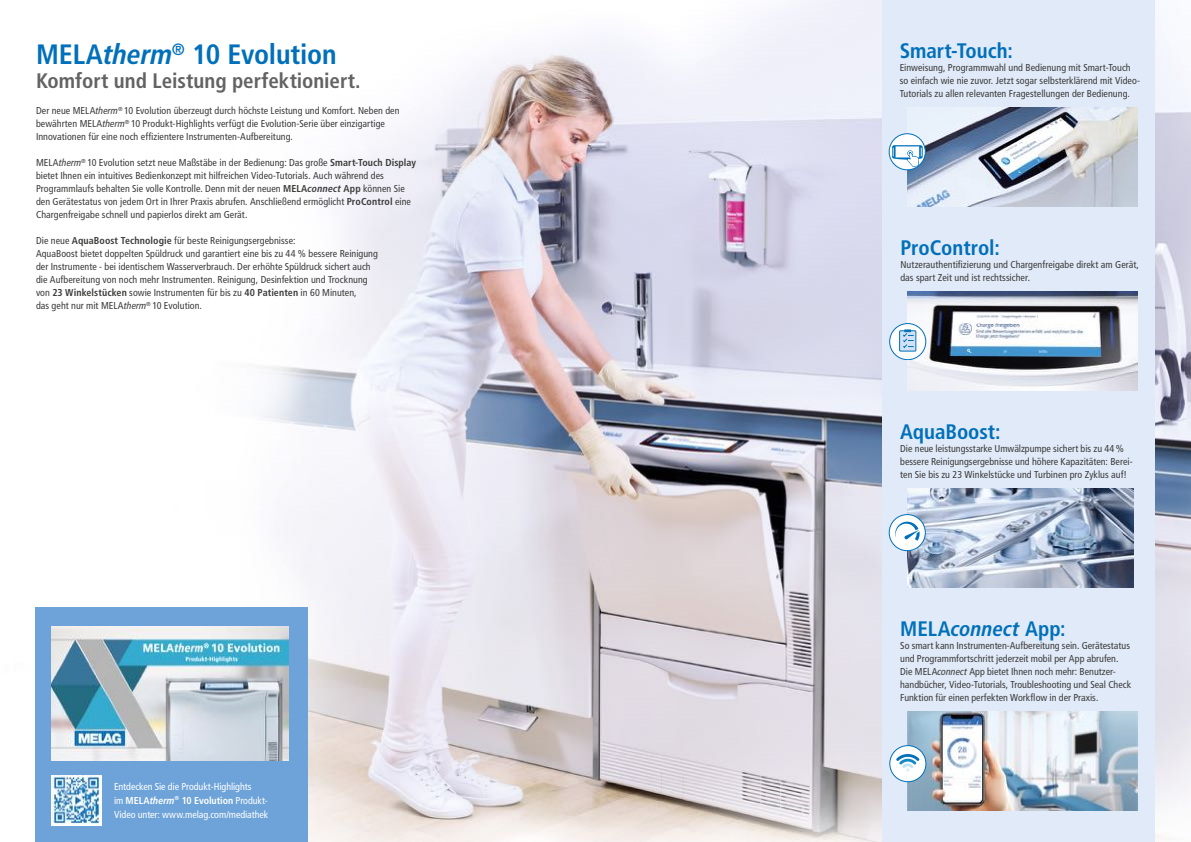
<style>
.page{position:relative;width:1191px;height:842px;background:#fff}
.page>*{position:absolute;margin:0;border:0;box-sizing:border-box;transform-origin:0 0}
.t1{font:700 condensed 28px "Frutiger LT Pro";letter-spacing:-.01em;color:#0070ba}
.t2{font:700 condensed 21px "Frutiger LT Pro";color:#0070ba}
.t3{font:700 condensed 21px "Frutiger LT Pro";color:#646363}
.t4{font:condensed 10px/13px "Frutiger LT Pro";letter-spacing:.005em;color:#3c3c3b}
.t5{font:condensed 10px/14px "Frutiger LT Pro";letter-spacing:-.005em;color:#fff}
.s1{font-style:italic}
.s2{font-weight:700}
.s3{font-weight:700;font-style:italic}
</style>
<div class="page">
<img style="left:260px;top:0;width:931px;height:842px">
<div style="left:882px;top:0;width:273px;height:842px;background:#e1eaf8"></div>
<img style="left:907px;top:107px;width:230px;height:99px">
<svg style="left:889px;top:134px;width:36px;height:36px"></svg>
<div style="left:888px;top:133px;width:37px;height:37px;border:1px solid #0070ba;border-radius:50%"></div>
<svg style="left:892px;top:145px;width:30px;height:22px"></svg>
<img style="left:907px;top:291px;width:230px;height:99px">
<div style="left:889px;top:324px;width:36px;height:36px;background:#fff;border-radius:50%"></div>
<div style="left:889px;top:323px;width:37px;height:37px;border:1px solid #0070ba;border-radius:50%"></div>
<svg style="left:899px;top:329px;width:18px;height:23px"></svg>
<img style="left:907px;top:488px;width:226px;height:99px">
<div style="left:889px;top:515px;width:36px;height:36px;background:#fff;border-radius:50%"></div>
<div style="left:888px;top:514px;width:37px;height:37px;border:1px solid #0070ba;border-radius:50%"></div>
<svg style="left:895px;top:522px;width:25px;height:19px"></svg>
<img style="left:907px;top:711px;width:230px;height:99px">
<div style="left:889px;top:746px;width:37px;height:36px;background:#fff;border-radius:50%"></div>
<div style="left:889px;top:745px;width:37px;height:37px;border:1px solid #0070ba;border-radius:50%"></div>
<svg style="left:896px;top:754px;width:23px;height:18px"></svg>
<div style="left:35px;top:607px;width:272px;height:235px;background:#6da3d8"></div>
<img style="left:51px;top:775px;width:51px;height:50px">
<img style="left:51px;top:627px;width:237px;height:133px">
<h1 class="t1" style="left:36px;top:38px;width:302px">MELA<span class="s1">therm</span><sup>®</sup> 10 Evolution</h1>
<h2 class="t3" style="left:36px;top:68px;width:326px">Komfort und Leistung perfektioniert.</h2>
<p class="t4" style="left:36px;top:104px;width:365px">Der neue MELA<span class="s1">therm</span><sup>®</sup> 10 Evolution überzeugt durch höchste Leistung und Komfort. Neben den bewährten MELA<span class="s1">therm</span><sup>®</sup> 10 Produkt-Highlights verfügt die Evolution-Serie über einzigartige<br>Innovationen für eine noch effizientere Instrumenten-Aufbereitung.</p>
<p class="t4" style="left:36px;top:156px;width:382px">MELA<span class="s1">therm</span><sup>®</sup> 10 Evolution setzt neue Maßstäbe in der Bedienung: Das große <span class="s2">Smart-Touch Display </span>bietet Ihnen ein intuitives Bedienkonzept mit hilfreichen Video-Tutorials. Auch während des Programmlaufs behalten Sie volle Kontrolle. Denn mit der neuen <span class="s2">MELA</span><span class="s3">connect</span> <span class="s2">App</span> können Sie den Gerätestatus von jedem Ort in Ihrer Praxis abrufen. Anschließend ermöglicht <span class="s2">ProControl</span> eine Chargenfreigabe schnell und papierlos direkt am Gerät.</p>
<p class="t4" style="left:36px;top:234px;width:343px">Die neue <span class="s2">AquaBoost Technologie</span> für beste Reinigungsergebnisse:<br>AquaBoost bietet doppelten Spüldruck und garantiert eine bis zu 44 % bessere Reinigung der Instrumente - bei identischem Wasserverbrauch. Der erhöhte Spüldruck sichert auch die Aufbereitung von noch mehr Instrumenten. Reinigung, Desinfektion und Trocknung von <span class="s2">23 Winkelstücken</span> sowie Instrumenten für bis zu <span class="s2">40 Patienten</span> in 60 Minuten,<br>das geht nur mit MELA<span class="s1">therm</span><sup>®</sup> 10 Evolution.</p>
<p class="t5" style="left:114px;top:779px;width:156px">Entdecken Sie die Produkt-Highlights<br>im <span class="s2">MELA</span><span class="s3">therm</span><sup>®</sup> <span class="s2">10 Evolution</span> Produkt-<br>Video unter: www.melag.com/mediathek</p>
<h2 class="t2" style="left:899px;top:38px;width:115px">Smart-Touch:</h2>
<p class="t4" style="left:899px;top:61px;width:242px">Einweisung, Programmwahl und Bedienung mit Smart-Touch so einfach wie nie zuvor. Jetzt sogar selbsterklärend mit Video-<br>Tutorials zu allen relevanten Fragestellungen der Bedienung.</p>
<h2 class="t2" style="left:900px;top:235px;width:101px">ProControl:</h2>
<p class="t4" style="left:900px;top:258px;width:240px">Nutzerauthentifizierung und Chargenfreigabe direkt am Gerät, das spart Zeit und ist rechtssicher.</p>
<h2 class="t2" style="left:900px;top:420px;width:102px">AquaBoost:</h2>
<p class="t4" style="left:900px;top:442px;width:234px">Die neue leistungsstarke Umwälzpumpe sichert bis zu 44 % bessere Reinigungsergebnisse und höhere Kapazitäten: Berei&shy;ten Sie bis zu 23 Winkelstücke und Turbinen pro Zyklus auf!</p>
<h2 class="t2" style="left:900px;top:616px;width:167px">MELA<span class="s1">connect</span> App:</h2>
<p class="t4" style="left:900px;top:639px;width:232px">So smart kann Instrumenten-Aufbereitung sein. Gerätestatus und Programmfortschritt jederzeit mobil per App abrufen.<br>Die MELA<span class="s1">connect</span> App bietet Ihnen noch mehr: Benutzer&shy;handbücher, Video-Tutorials, Troubleshooting und Seal Check Funktion für einen perfekten Workflow in der Praxis.</p>
</div>
